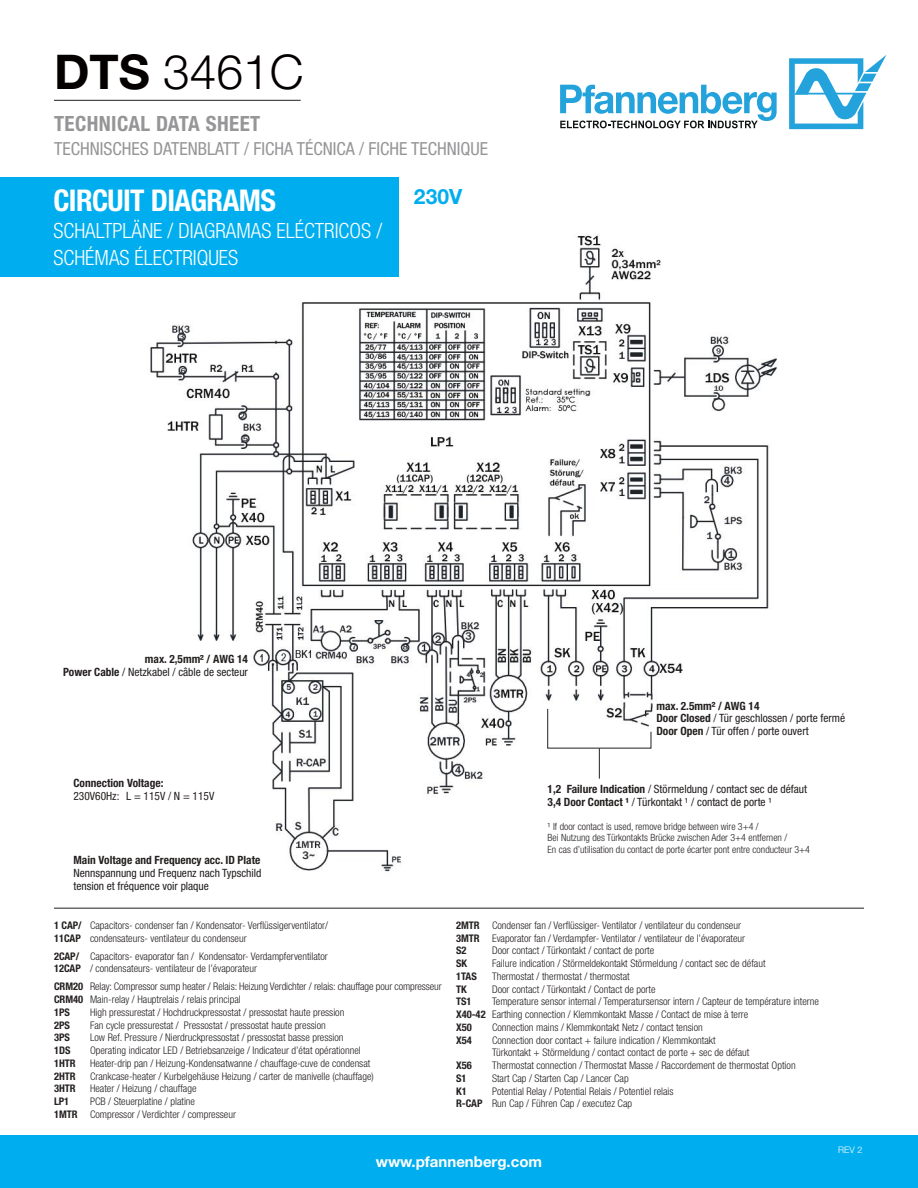
<style>
.page{position:relative;width:918px;height:1188px;background:#fff}
.page>*{position:absolute;margin:0;border:0;box-sizing:border-box;transform-origin:0 0}
.t1{font:300 48px "Helvetica Neue LT Std";color:#050000}
.t2{font:700 condensed 30px "Helvetica Neue LT Std";letter-spacing:-.02em;color:#fff}
.t3{font:300 condensed 21px/27px "Helvetica Neue LT Std";color:#fff}
.t4{font:700 condensed 21px "Helvetica Neue LT Std";letter-spacing:.02em;color:#969698}
.t5{font:700 21px "Helvetica Neue LT Std";color:#00aeef}
.t6{font:condensed 18px "Helvetica Neue LT Std";color:#969698}
.t7{font:700 15px "Helvetica Neue LT Std";color:#fff}
.t8{font:condensed 11.4px/12.9px "Helvetica Neue LT Std";color:#241f1f}
.t9{font:700 condensed 11.4px/12.8px "Helvetica Neue LT Std";color:#241f1f;text-align:right}
.t10{font:300 condensed 10.5px/12.8px "Helvetica Neue LT Std";color:#241f1f}
.t11{font:700 condensed 10.5px "Helvetica Neue LT Std";color:#241f1f}
.t12{font:300 condensed 10.05px/11.4px "Helvetica Neue LT Std";color:#241f1f}
.t13{font:300 9px "Helvetica Neue LT Std";color:#fff}
.s1{font-weight:700}
.s2{font-weight:400}
</style>
<div class="page">
<svg style="left:789px;top:55px;width:98px;height:74px"></svg>
<svg style="left:560px;top:85px;width:217px;height:43px"></svg>
<div style="left:0;top:1135px;width:918px;height:53px;background:#00aeef"></div>
<hr style="left:54px;top:100px;width:247px;height:1px;background:#241f1f">
<img style="left:146px;top:234px;width:631px;height:638px">
<svg style="left:547px;top:709px;width:104px;height:39px"></svg>
<hr style="left:599px;top:748px;width:1px;height:31px;background:#241f1f">
<hr style="left:54px;top:908px;width:810px;height:1px;background:#241f1f">
<div style="left:0;top:177px;width:399px;height:99px;background:#00aeef"></div>
<h1 class="t1" style="left:54px;top:43px;width:251px"><span class="s1">DTS</span> 3461C</h1>
<h3 class="t4" style="left:54px;top:111px;width:208px">TECHNICAL DATA SHEET</h3>
<h3 class="t6" style="left:54px;top:138px;width:436px">TECHNISCHES DATENBLATT / FICHA TÉCNICA / FICHE TECHNIQUE</h3>
<h2 class="t2" style="left:53px;top:182px;width:224px">CIRCUIT DIAGRAMS</h2>
<h3 class="t3" style="left:53px;top:217px;width:330px">SCHALTPLÄNE / DIAGRAMAS ELÉCTRICOS /<br>SCHÉMAS ÉLECTRIQUES</h3>
<h3 class="t5" style="left:414px;top:184px;width:50px">230V</h3>
<p class="t9" style="left:63px;top:652px;width:186px">max. 2,5mm² / AWG 14<br>Power Cable <span class="s2">/ Netzkabel / câble de secteur</span></p>
<p class="t9" style="left:74px;top:777px;width:91px">Connection Voltage:</p>
<p class="t8" style="left:74px;top:789px;width:142px">230V60Hz: L = 115V / N = 115V</p>
<p class="t9" style="left:74px;top:854px;width:188px">Main Voltage and Frequency acc. ID Plate</p>
<p class="t8" style="left:74px;top:866px;width:190px">Nennspannung und Frequenz nach Typschild tension et fréquence voir plaque</p>
<p class="t8" style="left:656px;top:699px;width:190px"><span class="s1">max. 2.5mm² / AWG 14<br>Door Closed</span> / Tür geschlossen / porte fermé<br><span class="s1">Door Open</span> / Tür offen / porte ouvert</p>
<p class="t8" style="left:548px;top:782px;width:261px"><span class="s1">1,2 Failure Indication</span> / Störmeldung / contact sec de défaut<br><span class="s1">3,4 Door Contact ¹</span> / Türkontakt ¹ / contact de porte ¹</p>
<p class="t12" style="left:548px;top:821px;width:264px">¹ If door contact is used, remove bridge between wire 3+4 /<br>Bei Nutzung des Türkontakts Brücke zwischen Ader 3+4 entfernen /<br>En cas d’utilisation du contact de porte écarter pont entre conducteur 3+4</p>
<p class="t10" style="left:54px;top:919px;width:276px"><span class="s1">1 CAP/</span> Capacitors- condenser fan / Kondensator- Verflüssigerventilator/<br><span class="s1">11CAP</span> condensateurs- ventilateur du condenseur</p>
<p class="t10" style="left:54px;top:949px;width:275px"><span class="s1">2CAP/</span> Capacitors- evaporator fan / Kondensator- Verdampferventilator<br><span class="s1">12CAP</span> / condensateurs- ventilateur de l’évaporateur</p>
<p class="t10" style="left:54px;top:980px;width:389px"><span class="s1">CRM20</span> Relay: Compressor sump heater / Relais: Heizung Verdichter / relais: chauffage pour compresseur<br><span class="s1">CRM40</span> Main-relay / Hauptrelais / relais principal<br><span class="s1">1PS</span></p>
<p class="t10" style="left:90px;top:1006px;width:256px">High pressurestat / Hochdruckpressostat / pressostat haute pression</p>
<p class="t11" style="left:54px;top:1018px;width:17px">2PS</p>
<p class="t10" style="left:90px;top:1018px;width:237px">Fan cycle pressurestat / Pressostat / pressostat haute pression</p>
<p class="t11" style="left:54px;top:1031px;width:17px">3PS</p>
<p class="t10" style="left:90px;top:1031px;width:255px">Low Ref. Pressure / Nierdruckpressostat / pressostat basse pression</p>
<p class="t11" style="left:54px;top:1044px;width:18px">1DS</p>
<p class="t10" style="left:90px;top:1044px;width:272px">Operating indicator LED / Betriebsanzeige / Indicateur d’état opérationnel</p>
<p class="t11" style="left:54px;top:1057px;width:23px">1HTR</p>
<p class="t10" style="left:90px;top:1057px;width:282px">Heater-drip pan / Heizung-Kondensatwanne / chauffage-cuve de condensat</p>
<p class="t11" style="left:54px;top:1069px;width:23px">2HTR</p>
<p class="t10" style="left:90px;top:1069px;width:285px">Crankcase-heater / Kurbelgehäuse Heizung / carter de manivelle (chauffage)</p>
<p class="t11" style="left:54px;top:1082px;width:23px">3HTR</p>
<p class="t10" style="left:90px;top:1082px;width:108px">Heater / Heizung / chauffage</p>
<p class="t11" style="left:54px;top:1095px;width:17px">LP1</p>
<p class="t10" style="left:54px;top:1095px;width:184px;text-align:center">PCB / Steuerplatine / platine<br><span class="s1">1MTR</span> Compressor / Verdichter / compresseur</p>
<p class="t10" style="left:456px;top:919px;width:291px"><span class="s1">2MTR</span> Condenser fan / Verflüssiger- Ventilator / ventilateur du condenseur<br><span class="s1">3MTR</span> Evaporator fan / Verdampfer- Ventilator / ventilateur de l’évaporateur<br><span class="s1">S2</span></p>
<p class="t10" style="left:492px;top:944px;width:164px">Door contact / Türkontakt / contact de porte</p>
<p class="t11" style="left:456px;top:957px;width:13px">SK</p>
<p class="t10" style="left:492px;top:957px;width:275px">Failure indication / Störmeldekontakt Störmeldung / contact sec de défaut</p>
<p class="t11" style="left:456px;top:970px;width:22px">1TAS</p>
<p class="t10" style="left:492px;top:970px;width:139px">Thermostat / thermostat / thermostat</p>
<p class="t11" style="left:456px;top:982px;width:12px">TK</p>
<p class="t10" style="left:492px;top:982px;width:165px">Door contact / Türkontakt / Contact de porte</p>
<p class="t11" style="left:456px;top:995px;width:17px">TS1</p>
<p class="t10" style="left:456px;top:995px;width:364px;text-indent:36px">Temperature sensor internal / Temperatursensor intern / Capteur de température interne<br><span class="s1">X40-42</span> Earthing connection / Klemmkontakt Masse / Contact de mise à terre<br><span class="s1">X50</span></p>
<p class="t10" style="left:492px;top:1021px;width:212px">Connection mains / Klemmkontakt Netz / contact tension</p>
<p class="t11" style="left:456px;top:1033px;width:17px">X54</p>
<p class="t10" style="left:492px;top:1033px;width:259px">Connection door contact + failure indication / Klemmkontakt<br>Türkontakt + Störmeldung / contact contact de porte + sec de défaut</p>
<p class="t11" style="left:456px;top:1059px;width:17px">X56</p>
<p class="t10" style="left:492px;top:1059px;width:305px">Thermostat connection / Thermostat Masse / Raccordement de thermostat Option</p>
<p class="t11" style="left:456px;top:1072px;width:12px">S1</p>
<p class="t10" style="left:492px;top:1072px;width:138px">Start Cap / Starten Cap / Lancer Cap</p>
<p class="t11" style="left:456px;top:1084px;width:12px">K1</p>
<p class="t10" style="left:456px;top:1084px;width:219px;text-indent:36px">Potential Relay / Potential Relais / Potentiel relais<br><span class="s1">R-CAP</span> Run Cap / Führen Cap / executez Cap</p>
<h3 class="t7" style="left:376px;top:1152px;width:168px">www.pfannenberg.com</h3>
<p class="t13" style="left:838px;top:1144px;width:26px">REV 2</p>
</div>
